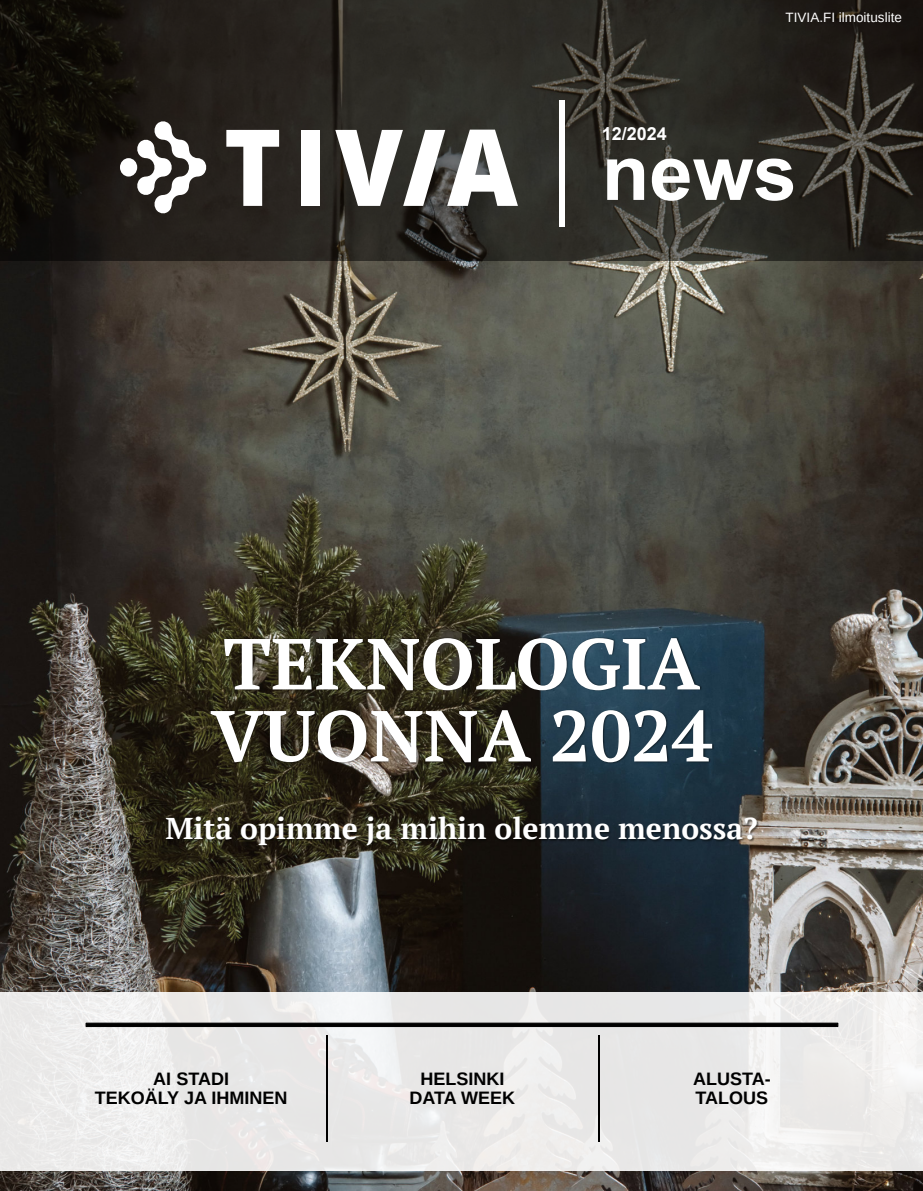
<style>
.page{position:relative;width:923px;height:1191px;background:#fff}
.page>*{position:absolute;margin:0;border:0;box-sizing:border-box;transform-origin:0 0}
.t1{font:700 78px "Arial";color:#fff}
.t2{font:700 72px/72px "PT Serif";color:#fff}
.t3{font:700 30px "PT Serif";color:#fff}
.t4{font:700 18px/18.6px "Arimo";color:#000;text-align:center}
.t5{font:700 18px "Arial";color:#fff}
.t6{font:13.5px "Arimo";color:#fff}
</style>
<div class="page">
<img style="left:0;top:261px;width:923px;height:930px">
<div style="left:0;top:992px;width:923px;height:179px;background:#fff;opacity:.9"></div>
<hr style="left:326px;top:1035px;width:2px;height:107px;background:#000">
<hr style="left:597px;top:1035px;width:2px;height:106px;background:#000">
<div style="left:86px;top:1023px;width:752px;height:3px;background:#000;border:1px solid #000"></div>
<div style="left:0;top:0;width:923px;height:261px;background:#000;opacity:.5"></div>
<div style="left:559px;top:100px;width:5px;height:127px;background:#fff"></div>
<svg style="left:226px;top:130px;width:53px;height:76px"></svg>
<div style="left:301px;top:130px;width:19px;height:76px;background:#fff"></div>
<svg style="left:335px;top:130px;width:183px;height:76px"></svg>
<svg style="left:120px;top:120px;width:87px;height:94px"></svg>
<img style="left:166px;top:638px;width:592px;height:209px">
<p class="t6" style="left:785px;top:12px;width:118px">TIVIA.FI ilmoituslite</p>
<p class="t5" style="left:602px;top:127px;width:67px">12/2024</p>
<h1 class="t1" style="left:602px;top:143px;width:197px">news</h1>
<h2 class="t2" style="left:211px;top:626px;width:503px">TEKNOLOGIA<br>VUONNA 2024</h2>
<h3 class="t3" style="left:165px;top:808px;width:593px">Mitä opimme ja mihin olemme menossa?</h3>
<p class="t4" style="left:95px;top:1071px;width:194px">AI STADI<br>TEKOÄLY JA IHMINEN</p>
<p class="t4" style="left:409px;top:1071px;width:107px">HELSINKI<br>DATA WEEK</p>
<p class="t4" style="left:693px;top:1071px;width:79px;text-align:left">ALUSTA-<br>TALOUS</p>
</div>
